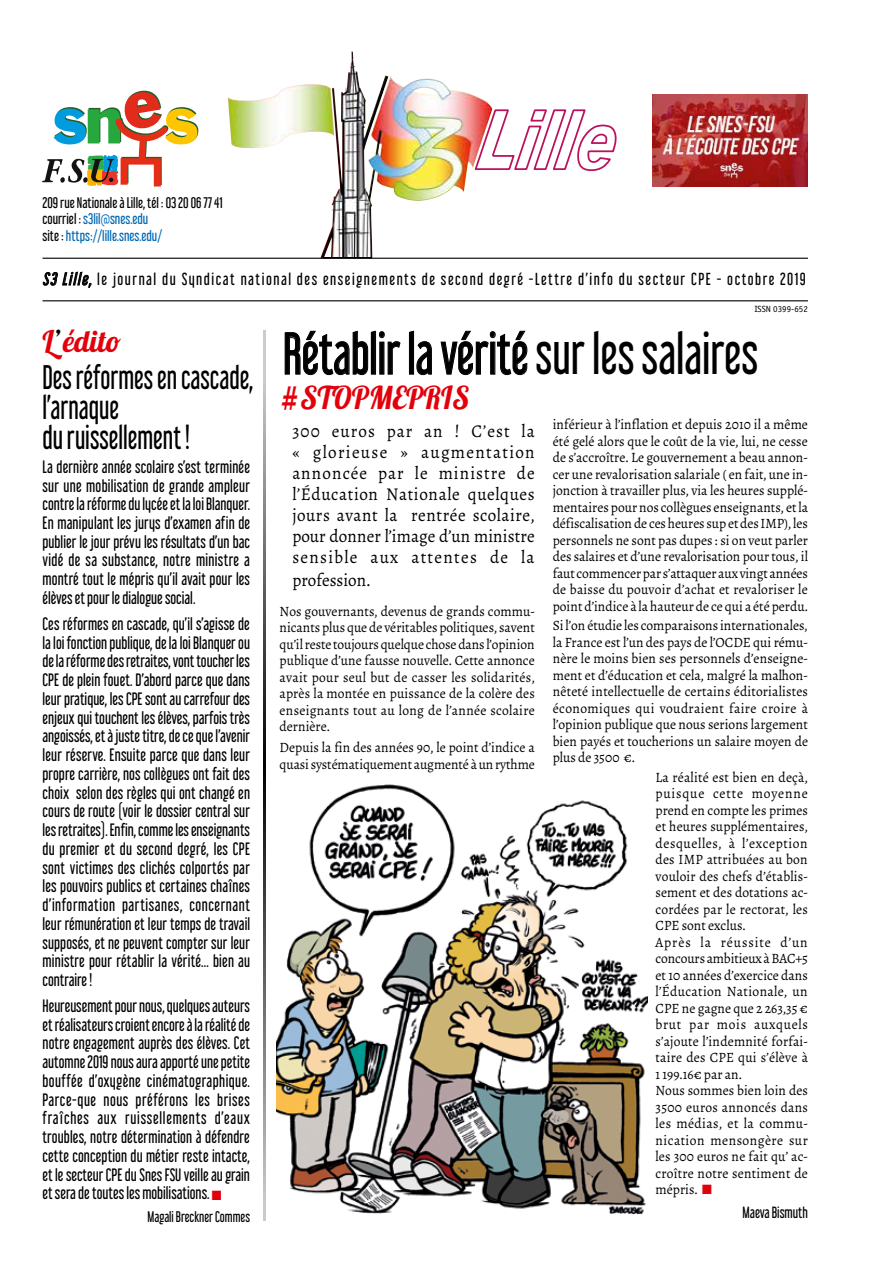
<style>
.page{position:relative;width:893px;height:1263px;background:#fff}
.page>*{position:absolute;margin:0;border:0;box-sizing:border-box;transform-origin:0 0}
.t1{font:52.5px "Libel Suit Rg";color:#000;scale:.88 1}
.t2{font:31.5px "Lobster 1.4";color:#e3000b;scale:.95 1}
.t3{font:30px/30px "Libel Suit Rg";color:#000;scale:.86 1}
.t4{font:30px "Lobster 1.4";letter-spacing:.025em;color:#e3000b}
.t5{font:18px/21.1px "Alegreya";letter-spacing:.005em;color:#000;text-align:justify;scale:.95 1}
.t6{font:15.75px/18.8px "Libel Suit Rg";color:#000;text-align:justify;scale:.95 1}
.t7{font:15.3px "Libel Suit Rg";letter-spacing:.1em;color:#000}
.t8{font:14.25px/16.5px "Alegreya";letter-spacing:.015em;color:#000;text-align:justify;scale:.95 1}
.t9{font:14.25px/16.5px "Alegreya";letter-spacing:-.01em;color:#000;scale:.95 1}
.t10{font:14.25px "Libel Suit Rg";color:#000;scale:.95 1}
.t11{font:13.5px/16.5px "Libel Suit Rg";color:#000}
.t12{font:13.5px "Libel Suit Rg";color:#000;scale:.95 1}
.t13{font:9px "Officina Sans";color:#000}
.s1{color:#0068b4}
.s2{font-style:italic;font-size:15.75px}
.s3{color:#000}
.s4{color:#e3000b}
</style>
<div class="page">
<hr style="left:43px;top:258px;width:765px;height:1px;background:#000">
<img style="left:228px;top:51px;width:264px;height:207px">
<svg style="left:473px;top:108px;width:144px;height:64px"></svg>
<hr style="left:323px;top:257px;width:49px;height:1px;background:#000">
<hr style="left:43px;top:300px;width:765px;height:1px;background:#000">
<svg style="left:43px;top:271px;width:49px;height:17px"></svg>
<hr style="left:264px;top:330px;width:2px;height:891px;background:#000">
<svg style="left:42px;top:91px;width:156px;height:96px"></svg>
<svg style="left:284px;top:330px;width:117px;height:45px"></svg>
<svg style="left:408px;top:330px;width:24px;height:45px"></svg>
<svg style="left:440px;top:330px;width:88px;height:45px"></svg>
<img style="left:276px;top:784px;width:371px;height:430px">
<img style="left:653px;top:94px;width:155px;height:92px">
<p class="t11" style="left:43px;top:193px;width:182px">209 rue Nationale à Lille, tél : 03 20 06 77 41 courriel : <span class="s1">s3lil@snes.edu<br></span>site : <span class="s1">https://lille.snes.edu/</span></p>
<p class="t7" style="left:43px;top:267px;width:765px"><span class="s2">S3 Lille,</span> le journal du Syndicat national des enseignements de second degré -Lettre d’info du secteur CPE - octobre 2019</p>
<h3 class="t4" style="left:43px;top:322px;width:80px">L<span class="s3">’</span>édito</h3>
<h3 class="t3" style="left:43px;top:359px;width:246px">Des réformes en cascade, l’arnaque<br>du ruissellement!</h3>
<p class="t6" style="left:43px;top:455px;width:220px">La dernière année scolaire s’est terminée sur une mobilisation de grande ampleur contre la réforme du lycée et la loi Blanquer.<br>En manipulant les jurys d’examen afin de publier le jour prévu les résultats d’un bac vidé de sa substance, notre ministre a montré tout le mépris qu’il avait pour les élèves et pour le dialogue social.</p>
<p class="t6" style="left:43px;top:613px;width:220px">Ces réformes en cascade, qu’il s’agisse de la loi fonction publique, de la loi Blanquer ou de la réforme des retraites, vont toucher les CPE de plein fouet. D’abord parce que dans leur pratique, les CPE sont au carrefour des enjeux qui touchent les élèves, parfois très angoissés, et à juste titre, de ce que l’avenir leur réserve. Ensuite parce que dans leur propre carrière, nos collègues ont fait des choix selon des règles qui ont changé en cours de route (voir le dossier central sur les retraites). Enfin, comme les enseignants du premier et du second degré, les CPE sont victimes des clichés colportés par les pouvoirs publics et certaines chaînes d’information partisanes, concernant leur rémunération et leur temps de travail supposés, et ne peuvent compter sur leur ministre pour rétablir la vérité... bien au contraire !</p>
<p class="t6" style="left:43px;top:995px;width:220px">Heureusement pour nous, quelques auteurs et réalisateurs croient encore à la réalité de notre engagement auprès des élèves. Cet automne 2019 nous aura apporté une petite bouffée d’oxygène cinématographique.<br>Parce-que nous préférons les brises fraîches aux ruissellements d’eaux troubles, notre détermination à défendre cette conception du métier reste intacte, et le secteur CPE du Snes FSU veille au grain et sera de toutes les mobilisations. <span class="s4">■</span></p>
<p class="t12" style="left:148px;top:1205px;width:109px">Magali Breckner Commes</p>
<p class="t13" style="left:754px;top:303px;width:55px">ISSN 0399-652</p>
<h1 class="t1" style="left:283px;top:311px;width:542px">Rétablir la vérité sur les salaires</h1>
<h2 class="t2" style="left:281px;top:377px;width:200px">#STOPMEPRIS</h2>
<p class="t5" style="left:292px;top:421px;width:257px">300 euros par an ! C’est la « glorieuse » augmentation annoncée par le ministre de l’Éducation Nationale quelques jours avant la rentrée scolaire, pour donner l’image d’un ministre sensible aux attentes de la profession.</p>
<p class="t8" style="left:280px;top:603px;width:270px">Nos gouvernants, devenus de grands commu&shy;nicants plus que de véritables politiques, savent qu’il reste toujours quelque chose dans l’opinion publique d’une fausse nouvelle. Cette annonce avait pour seul but de casser les solidarités, après la montée en puissance de la colère des enseignants tout au long de l’année scolaire dernière.</p>
<p class="t9" style="left:280px;top:739px;width:270px">Depuis la fin des années 90, le point d’indice a quasi systématiquement augmenté à un rythme</p>
<p class="t8" style="left:553px;top:416px;width:270px">inférieur à l’inflation et depuis 2010 il a même été gelé alors que le coût de la vie, lui, ne cesse de s’accroître. Le gouvernement a beau annon&shy;cer une revalorisation salariale ( en fait, une in&shy;jonction à travailler plus, via les heures supplé&shy;mentaires pour nos collègues enseignants, et la défiscalisation de ces heures sup et des IMP), les personnels ne sont pas dupes : si on veut parler des salaires et d’une revalorisation pour tous, il faut commencer par s’attaquer aux vingt années de baisse du pouvoir d’achat et revaloriser le point d’indice à la hauteur de ce qui a été perdu.</p>
<p class="t8" style="left:553px;top:617px;width:270px">Si l’on étudie les comparaisons internationales, la France est l’un des pays de l’OCDE qui rému&shy;nère le moins bien ses personnels d’enseigne&shy;ment et d’éducation et cela, malgré la malhon&shy;nêteté intellectuelle de certains éditorialistes économiques qui voudraient faire croire à l’opinion publique que nous serions largement bien payés et toucherions un salaire moyen de plus de 3500 €.</p>
<p class="t8" style="left:655px;top:769px;width:162px;text-align:left">La réalité est bien en deçà, puisque cette moyenne prend en compte les primes et heures supplémentaires, desquelles, à l’exception des IMP attribuées au bon vouloir des chefs d’établis&shy;sement et des dotations ac&shy;cordées par le rectorat, les<br>CPE sont exclus.<br>Après la réussite d’un concours ambitieux à BAC+5 et 10 années d’exercice dans l’Éducation Nationale, un<br>CPE ne gagne que 2 263,35 € brut par mois auxquels s’ajoute l’indemnité forfai&shy;taire des CPE qui s’élève à<br>1 199.16€ par an.<br>Nous sommes bien loin des<br>3500 euros annoncés dans les médias, et la commu&shy;nication mensongère sur les 300 euros ne fait qu’ ac&shy;croître notre sentiment de mépris. <span class="s4">■</span></p>
<p class="t10" style="left:742px;top:1201px;width:70px">Maeva Bismuth</p>
</div>
